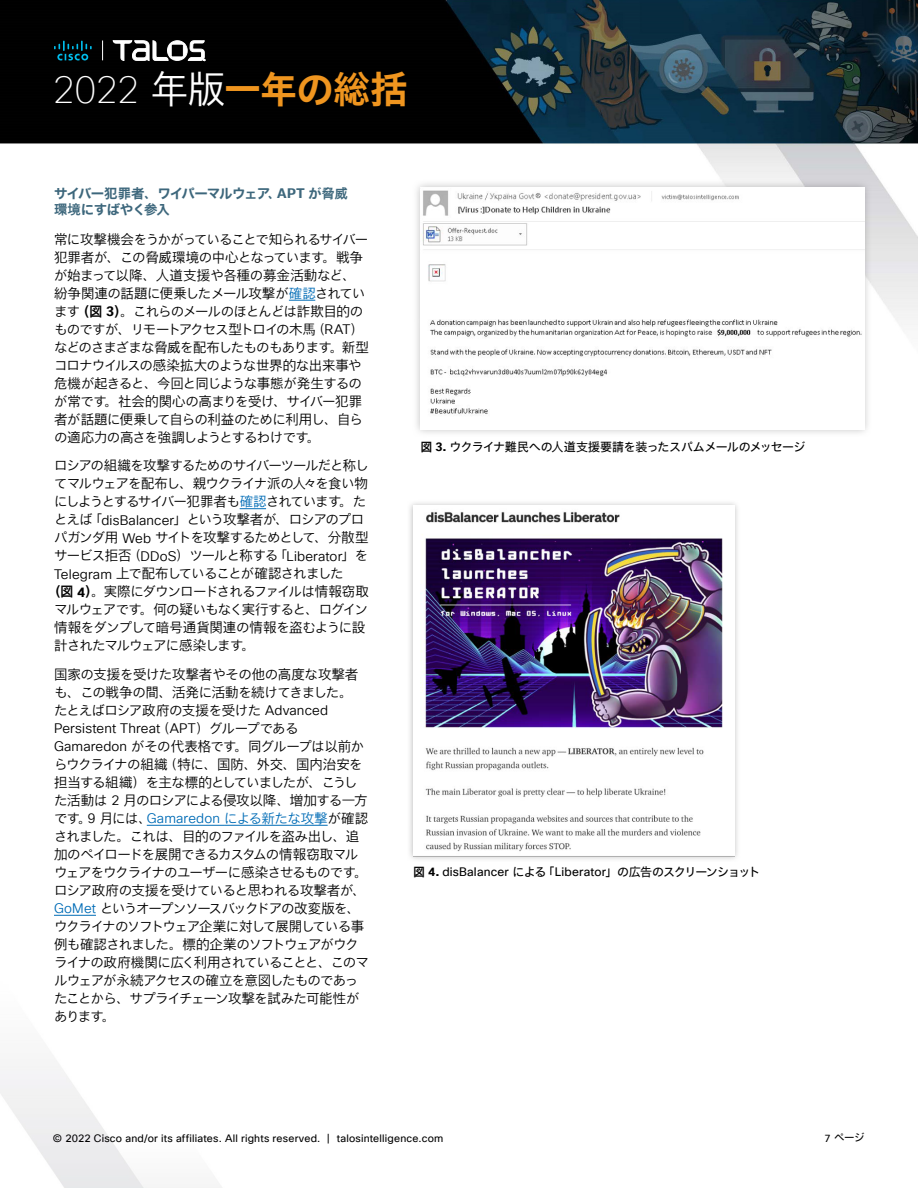
<style>
.page{position:relative;width:918px;height:1188px;background:#fff}
.page>*{position:absolute;margin:0;border:0;box-sizing:border-box;transform-origin:0 0}
.t1{font:37.35px "Cisco Sans JPN Bold";letter-spacing:-.025em;color:#ef951f}
.Paragraph_Style11{font:13.5px/18px "Cisco Sans JPN Light";letter-spacing:-.05em;color:#000}
.Paragraph_Style1{font:13.5px/18px "Cisco Sans JPN Light";letter-spacing:-.05em;color:#000}
.Paragraph_Style8{font:13.5px "Cisco Sans JPN Light";letter-spacing:-.07em;color:#000}
.Paragraph_Style1-2{font:13.5px/15.6px "Cisco Sans JPN Bold";letter-spacing:-.06em;color:#3d677c}
.Paragraph_Style8-2{font:13.5px "Cisco Sans JPN Light";letter-spacing:-.09em;color:#000}
.Paragraph_Style8-3{font:13.5px "Cisco Sans JPN Light";letter-spacing:-.035em;color:#000}
.Paragraph_Style1-3{font:12px "Cisco Sans TT";letter-spacing:.015em;color:#000}
.Paragraph_Style1-4{font:12px "Cisco Sans JPN";letter-spacing:-.04em;color:#000}
.t2{font:10.5px "Cisco Sans TT";letter-spacing:.02em;color:#000}
.t3{font:10.5px "Cisco Sans JPN";color:#000}
.s1{font-family:"Cisco Sans TT";font-weight:100;font-size:37.8px;color:#fff}
.s2{font-family:"Cisco Sans JPN Light";font-size:37.8px;color:#fff}
.s3{font-family:"Cisco Sans TT";font-weight:700}
.s4{color:#006cb6}
.s5{font-family:"Cisco Sans JPN Bold"}
.s6{font-family:"Cisco Sans TT Light"}
.s7{font-family:"Cisco Sans TT Light";color:#006cb6}
.s8{font-weight:700}
.s9{font-family:"Cisco Sans JPN"}
.s10{font-family:"Cisco Sans TT"}
</style>
<div class="page">
<img style="left:0;top:0;width:918px;height:325px">
<svg style="left:54px;top:41px;width:38px;height:19px"></svg>
<svg style="left:113px;top:41px;width:92px;height:20px"></svg>
<svg style="left:102px;top:40px;width:1px;height:20px"></svg>
<svg style="left:289px;top:300px;width:26px;height:1px"></svg>
<svg style="left:240px;top:508px;width:26px;height:1px"></svg>
<hr style="left:147px;top:825px;width:77px;height:1px;background:#006cb6">
<hr style="left:224px;top:825px;width:104px;height:1px;background:#006cb6">
<hr style="left:54px;top:915px;width:42px;height:1px;background:#006cb6">
<svg style="left:412px;top:179px;width:460px;height:254px"></svg>
<img style="left:421px;top:188px;width:443px;height:241px">
<div style="left:407px;top:500px;width:334px;height:362px;background:linear-gradient(to right,#f1f1f1,#f1f1f1)"></div>
<img style="left:413px;top:506px;width:322px;height:351px">
<h1 class="t1" style="left:53px;top:64px;width:356px"><span class="s1">2022</span> <span class="s2">年版</span>一年の総括</h1>
<p class="Paragraph_Style1-2" style="left:54px;top:186px;width:295px">サイバー犯罪者、ワイパーマルウェア、<span class="s3">APT</span> が脅威環境にすばやく参入</p>
<p class="Paragraph_Style1" style="left:54px;top:231px;width:316px">常に攻撃機会をうかがっていることで知られるサイバー犯罪者が、この脅威環境の中心となっています。戦争が始まって以降、人道支援や各種の募金活動など、紛争関連の話題に便乗したメール攻撃が<span class="s4">確認</span>されています<span class="s5">（図</span> <span class="s3">3</span><span class="s5">）</span>。これらのメールのほとんどは詐欺目的のものですが、リモートアクセス型トロイの木馬（<span class="s6">RAT</span>）などのさまざまな脅威を配布したものもあります。新型コロナウイルスの感染拡大のような世界的な出来事や危機が起きると、今回と同じような事態が発生するのが常です。社会的関心の高まりを受け、サイバー犯罪者が話題に便乗して自らの利益のために利用し、自らの適応力の高さを強調しようとするわけです。</p>
<p class="Paragraph_Style8" style="left:54px;top:457px;width:316px">ロシアの組織を攻撃するためのサイバーツールだと称し</p>
<p class="Paragraph_Style8" style="left:54px;top:475px;width:315px">てマルウェアを配布し、親ウクライナ派の人々を食い物</p>
<p class="Paragraph_Style8-2" style="left:54px;top:493px;width:314px">にしようとするサイバー犯罪者も<span class="s4">確認</span>されています。た</p>
<p class="Paragraph_Style8" style="left:54px;top:511px;width:312px">とえば「<span class="s6">disBalancer</span>」という攻撃者が、ロシアのプロ</p>
<p class="Paragraph_Style8" style="left:54px;top:529px;width:316px">パガンダ用 <span class="s6">Web</span> サイトを攻撃するためとして、分散型</p>
<p class="Paragraph_Style8" style="left:54px;top:547px;width:316px">サービス拒否（<span class="s6">DDoS</span>）ツールと称する「<span class="s6">Liberator</span>」を</p>
<p class="Paragraph_Style8" style="left:54px;top:565px;width:291px"><span class="s6">Telegram</span> 上で配布していることが確認されました</p>
<p class="Paragraph_Style8" style="left:48px;top:583px;width:323px"><span class="s5">（図</span> <span class="s3">4</span><span class="s5">）</span>。実際にダウンロードされるファイルは情報窃取</p>
<p class="Paragraph_Style8" style="left:54px;top:601px;width:316px">マルウェアです。何の疑いもなく実行すると、ログイン</p>
<p class="Paragraph_Style8-3" style="left:54px;top:619px;width:313px">情報をダンプして暗号通貨関連の情報を盗むように設</p>
<p class="Paragraph_Style8" style="left:54px;top:637px;width:202px">計されたマルウェアに感染します。</p>
<p class="Paragraph_Style11" style="left:54px;top:666px;width:316px">国家の支援を受けた攻撃者やその他の高度な攻撃者も、この戦争の間、活発に活動を続けてきました。たとえばロシア政府の支援を受けた <span class="s6">Advanced<br>Persistent Threat</span>（<span class="s6">APT</span>）グループである<br><span class="s6">Gamaredon</span> がその代表格です。同グループは以前からウクライナの組織（特に、国防、外交、国内治安を担当する組織）を主な標的としていましたが、こうした活動は <span class="s6">2</span> 月のロシアによる侵攻以降、増加する一方です。<span class="s6">9</span> 月には、<span class="s7">Gamaredon</span> <span class="s4">による新たな攻撃</span>が確認されました。これは、目的のファイルを盗み出し、追加のペイロードを展開できるカスタムの情報窃取マルウェアをウクライナのユーザーに感染させるものです。ロシア政府の支援を受けていると思われる攻撃者が、<br><span class="s7">GoMet</span> というオープンソースバックドアの改変版を、ウクライナのソフトウェア企業に対して展開している事例も確認されました。標的企業のソフトウェアがウクライナの政府機関に広く利用されていることと、このマルウェアが永続アクセスの確立を意図したものであったことから、サプライチェーン攻撃を試みた可能性があります。</p>
<p class="Paragraph_Style1-4" style="left:420px;top:439px;width:387px"><span class="s5">図</span> <span class="s3">3.</span> ウクライナ難民への人道支援要請を装ったスパムメールのメッセージ</p>
<p class="Paragraph_Style1-3" style="left:413px;top:864px;width:349px"><span class="s5">図</span> <span class="s8">4.</span> disBalancer <span class="s9">による「</span>Liberator<span class="s9">」の広告のスクリーンショット</span></p>
<p class="t2" style="left:53px;top:1131px;width:392px">© 2022 Cisco and/or its affiliates. All rights reserved. | talosintelligence.com</p>
<p class="t3" style="left:825px;top:1130px;width:42px"><span class="s10">7</span> ページ</p>
</div>
